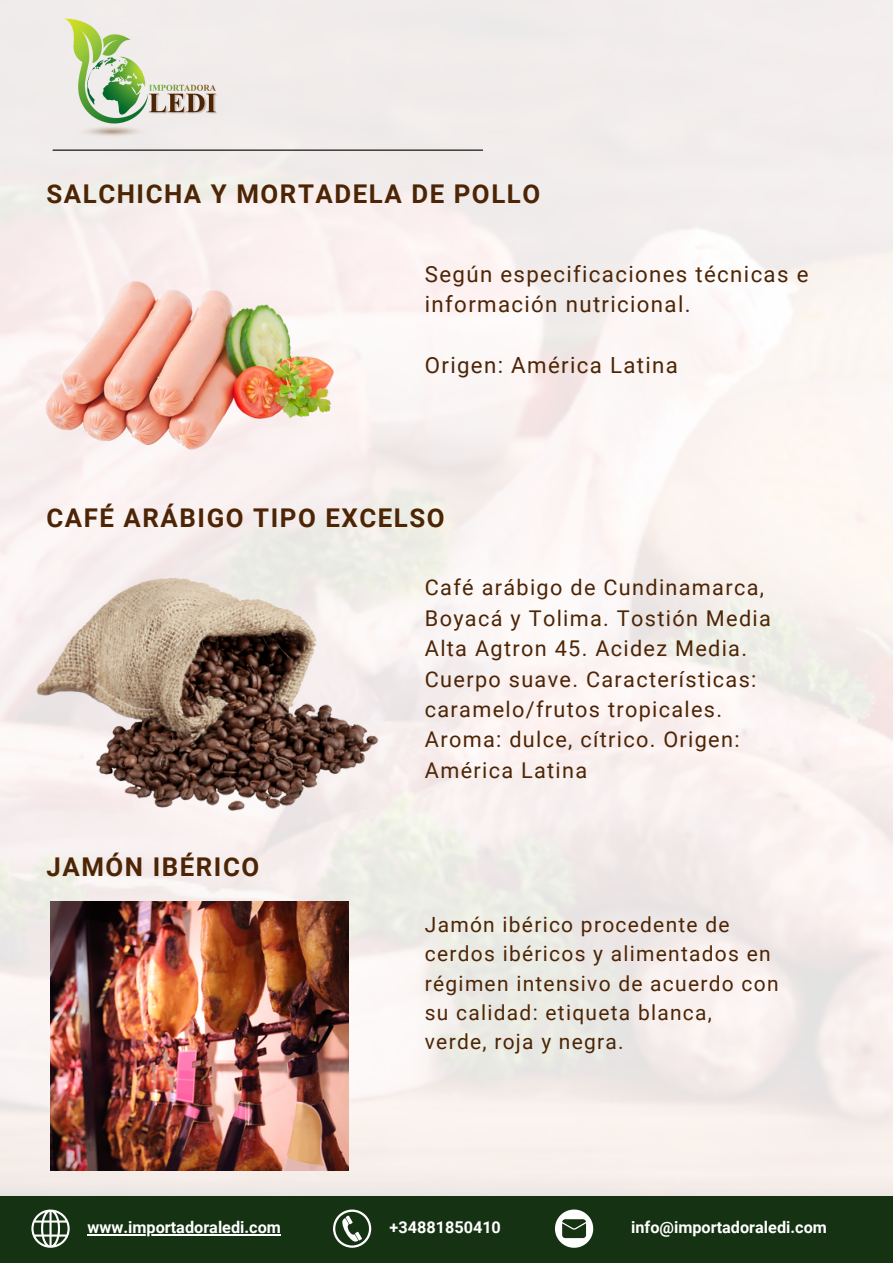
<style>
.page{position:relative;width:893px;height:1264px;background:#fff}
.page>*{position:absolute;margin:0;border:0;box-sizing:border-box;transform-origin:0 0}
.t1{font:700 25.8px "Roboto";letter-spacing:.06em;color:#4d2505}
.t2{font:22.2px/30.3px "Roboto";letter-spacing:.06em;color:#4d2505}
.t3{font:21.75px/30.3px "Roboto";letter-spacing:.06em;color:#4d2505}
.t4{font:21px/29.2px "Roboto";letter-spacing:.06em;color:#4d2505}
.t5{font:700 16.2px "Roboto";color:#fff}
</style>
<div class="page">
<img style="left:0;top:0;width:892px;height:1195px">
<hr style="left:53px;top:150px;width:429px;height:1px;background:#000">
<img style="left:46px;top:0;width:189px;height:154px">
<img style="left:35px;top:195px;width:298px;height:298px">
<img style="left:51px;top:901px;width:298px;height:268px">
<img style="left:31px;top:566px;width:351px;height:255px">
<div style="left:0;top:1195px;width:892px;height:67px;background:#153212"></div>
<svg style="left:333px;top:1209px;width:38px;height:38px"></svg>
<svg style="left:31px;top:1209px;width:39px;height:38px"></svg>
<svg style="left:555px;top:1209px;width:38px;height:38px"></svg>
<hr style="left:88px;top:1234px;width:193px;height:1px;background:#fff">
<p class="t1" style="left:46px;top:179px;width:495px">SALCHICHA Y MORTADELA DE POLLO</p>
<p class="t2" style="left:425px;top:259px;width:385px">Según especificaciones técnicas e información nutricional.</p>
<p class="t2" style="left:425px;top:350px;width:254px">Origen: América Latina</p>
<p class="t1" style="left:46px;top:503px;width:400px">CAFÉ ARÁBIGO TIPO EXCELSO</p>
<p class="t1" style="left:46px;top:852px;width:214px">JAMÓN IBÉRICO</p>
<p class="t3" style="left:425px;top:573px;width:347px">Café arábigo de Cundinamarca,<br>Boyacá y Tolima. Tostión Media<br>Alta Agtron 45. Acidez Media.<br>Cuerpo suave. Características: caramelo/frutos tropicales.<br>Aroma: dulce, cítrico. Origen:<br>América Latina</p>
<p class="t4" style="left:425px;top:910px;width:355px">Jamón ibérico procedente de cerdos ibéricos y alimentados en régimen intensivo de acuerdo con su calidad: etiqueta blanca, verde, roja y negra.</p>
<p class="t5" style="left:88px;top:1218px;width:195px">www.importadoraledi.com</p>
<p class="t5" style="left:389px;top:1217px;width:113px">+34881850410</p>
<p class="t5" style="left:631px;top:1218px;width:197px">info@importadoraledi.com</p>
</div>
